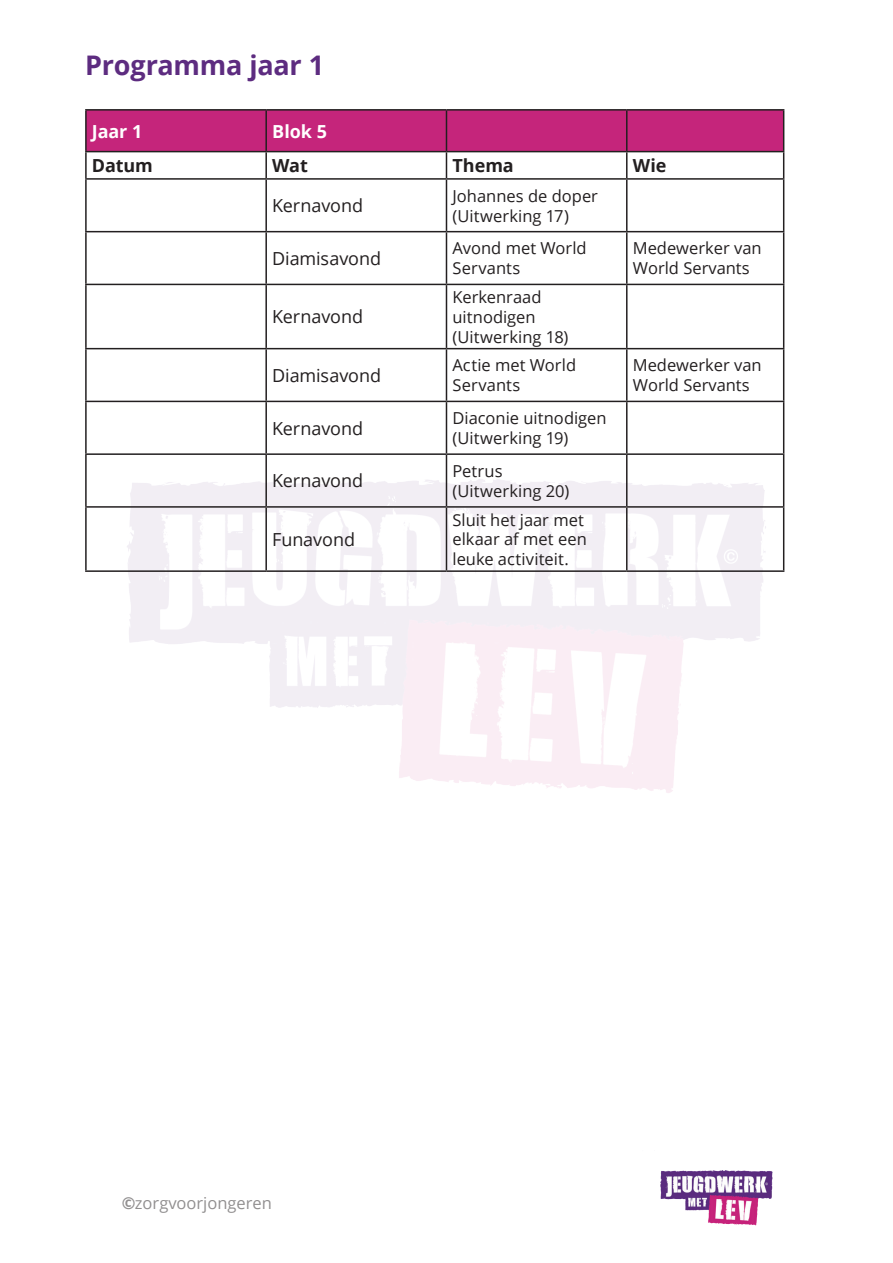
<style>
.page{position:relative;width:893px;height:1263px;background:#fff}
.page>*{position:absolute;margin:0;border:0;box-sizing:border-box;transform-origin:0 0}
.t1{font:700 27px "Open Sans";letter-spacing:-.01em;color:#5d2c80}
.t2{font:18px "Open Sans";letter-spacing:-.005em;color:#231f20}
.t3{font:700 18px "Open Sans";letter-spacing:-.005em;color:#231f20}
.t4{font:700 18px "Open Sans";letter-spacing:-.005em;color:#fff}
.t5{font:16.5px/19.8px "Open Sans";color:#231f20}
.s1{font-weight:700}
</style>
<div class="page">
<img style="left:660px;top:1170px;width:113px;height:56px">
<hr style="left:85px;top:109px;width:181px;height:2px;background:#231f20">
<hr style="left:85px;top:111px;width:2px;height:40px;background:#231f20">
<hr style="left:266px;top:109px;width:180px;height:2px;background:#231f20">
<hr style="left:446px;top:109px;width:181px;height:2px;background:#231f20">
<hr style="left:627px;top:109px;width:157px;height:2px;background:#231f20">
<hr style="left:85px;top:151px;width:181px;height:1px;background:#231f20">
<hr style="left:85px;top:152px;width:2px;height:26px;background:#231f20">
<svg style="left:86px;top:110px;width:698px;height:68px"></svg>
<hr style="left:85px;top:178px;width:181px;height:2px;background:#231f20">
<hr style="left:85px;top:180px;width:2px;height:51px;background:#231f20">
<hr style="left:266px;top:178px;width:180px;height:2px;background:#231f20">
<hr style="left:265px;top:180px;width:2px;height:51px;background:#231f20">
<hr style="left:446px;top:178px;width:181px;height:2px;background:#231f20">
<hr style="left:446px;top:180px;width:1px;height:51px;background:#231f20">
<hr style="left:627px;top:178px;width:157px;height:2px;background:#231f20">
<hr style="left:626px;top:180px;width:1px;height:51px;background:#231f20">
<hr style="left:783px;top:180px;width:1px;height:51px;background:#231f20">
<hr style="left:85px;top:231px;width:181px;height:1px;background:#231f20">
<hr style="left:85px;top:232px;width:2px;height:52px;background:#231f20">
<hr style="left:266px;top:231px;width:180px;height:1px;background:#231f20">
<hr style="left:265px;top:232px;width:2px;height:52px;background:#231f20">
<hr style="left:446px;top:231px;width:181px;height:1px;background:#231f20">
<hr style="left:446px;top:232px;width:1px;height:52px;background:#231f20">
<hr style="left:627px;top:231px;width:157px;height:1px;background:#231f20">
<hr style="left:626px;top:232px;width:1px;height:52px;background:#231f20">
<hr style="left:783px;top:232px;width:1px;height:52px;background:#231f20">
<hr style="left:85px;top:284px;width:181px;height:1px;background:#231f20">
<hr style="left:85px;top:285px;width:2px;height:63px;background:#231f20">
<hr style="left:266px;top:284px;width:180px;height:1px;background:#231f20">
<hr style="left:265px;top:285px;width:2px;height:63px;background:#231f20">
<hr style="left:446px;top:284px;width:181px;height:1px;background:#231f20">
<hr style="left:446px;top:285px;width:1px;height:63px;background:#231f20">
<hr style="left:627px;top:284px;width:157px;height:1px;background:#231f20">
<hr style="left:626px;top:285px;width:1px;height:63px;background:#231f20">
<hr style="left:783px;top:285px;width:1px;height:63px;background:#231f20">
<hr style="left:85px;top:348px;width:181px;height:1px;background:#231f20">
<hr style="left:85px;top:349px;width:2px;height:52px;background:#231f20">
<hr style="left:266px;top:348px;width:180px;height:1px;background:#231f20">
<hr style="left:265px;top:349px;width:2px;height:52px;background:#231f20">
<hr style="left:446px;top:348px;width:181px;height:1px;background:#231f20">
<hr style="left:446px;top:349px;width:1px;height:52px;background:#231f20">
<hr style="left:627px;top:348px;width:157px;height:1px;background:#231f20">
<hr style="left:626px;top:349px;width:1px;height:52px;background:#231f20">
<hr style="left:783px;top:349px;width:1px;height:52px;background:#231f20">
<hr style="left:85px;top:401px;width:181px;height:1px;background:#231f20">
<hr style="left:85px;top:402px;width:2px;height:51px;background:#231f20">
<hr style="left:266px;top:401px;width:180px;height:1px;background:#231f20">
<hr style="left:265px;top:402px;width:2px;height:51px;background:#231f20">
<hr style="left:446px;top:401px;width:181px;height:1px;background:#231f20">
<hr style="left:446px;top:402px;width:1px;height:51px;background:#231f20">
<hr style="left:627px;top:401px;width:157px;height:1px;background:#231f20">
<hr style="left:626px;top:402px;width:1px;height:51px;background:#231f20">
<hr style="left:783px;top:402px;width:1px;height:51px;background:#231f20">
<hr style="left:85px;top:453px;width:181px;height:2px;background:#231f20">
<hr style="left:85px;top:455px;width:2px;height:51px;background:#231f20">
<hr style="left:266px;top:453px;width:180px;height:2px;background:#231f20">
<hr style="left:265px;top:455px;width:2px;height:51px;background:#231f20">
<hr style="left:446px;top:453px;width:181px;height:2px;background:#231f20">
<hr style="left:446px;top:455px;width:1px;height:51px;background:#231f20">
<hr style="left:627px;top:453px;width:157px;height:2px;background:#231f20">
<hr style="left:626px;top:455px;width:1px;height:51px;background:#231f20">
<hr style="left:783px;top:455px;width:1px;height:51px;background:#231f20">
<hr style="left:85px;top:506px;width:181px;height:2px;background:#231f20">
<hr style="left:85px;top:508px;width:2px;height:62px;background:#231f20">
<hr style="left:266px;top:506px;width:180px;height:2px;background:#231f20">
<hr style="left:265px;top:508px;width:2px;height:62px;background:#231f20">
<hr style="left:446px;top:506px;width:181px;height:2px;background:#231f20">
<hr style="left:446px;top:508px;width:1px;height:62px;background:#231f20">
<hr style="left:627px;top:506px;width:157px;height:2px;background:#231f20">
<hr style="left:626px;top:508px;width:1px;height:62px;background:#231f20">
<hr style="left:783px;top:508px;width:1px;height:62px;background:#231f20">
<hr style="left:85px;top:570px;width:181px;height:2px;background:#231f20">
<hr style="left:266px;top:570px;width:180px;height:2px;background:#231f20">
<hr style="left:446px;top:570px;width:181px;height:2px;background:#231f20">
<hr style="left:627px;top:570px;width:157px;height:2px;background:#231f20">
<h1 class="t1" style="left:85px;top:46px;width:241px">Programma jaar 1</h1>
<p class="t4" style="left:92px;top:118px;width:52px">Jaar 1</p>
<p class="t4" style="left:272px;top:118px;width:56px">Blok 5</p>
<p class="t3" style="left:92px;top:153px;width:62px">Datum</p>
<p class="t3" style="left:272px;top:153px;width:37px">Wat</p>
<p class="t3" style="left:452px;top:153px;width:63px">Thema</p>
<p class="t3" style="left:633px;top:153px;width:35px">Wie</p>
<p class="t2" style="left:272px;top:193px;width:92px">Kernavond</p>
<p class="t5" style="left:452px;top:185px;width:147px">Johannes de doper (Uitwerking 17)</p>
<p class="t2" style="left:272px;top:246px;width:110px">Diamisavond</p>
<p class="t5" style="left:452px;top:238px;width:136px">Avond met World<br>Servants</p>
<p class="t5" style="left:633px;top:238px;width:130px">Medewerker van<br>World Servants</p>
<p class="t2" style="left:272px;top:305px;width:92px">Kernavond</p>
<p class="t5" style="left:452px;top:287px;width:117px">Kerkenraad uitnodigen (Uitwerking 18)</p>
<p class="t2" style="left:272px;top:363px;width:110px">Diamisavond</p>
<p class="t5" style="left:452px;top:355px;width:125px">Actie met World<br>Servants</p>
<p class="t5" style="left:633px;top:355px;width:130px">Medewerker van<br>World Servants</p>
<p class="t2" style="left:272px;top:416px;width:92px">Kernavond</p>
<p class="t5" style="left:452px;top:408px;width:155px">Diaconie uitnodigen (Uitwerking 19)</p>
<p class="t2" style="left:272px;top:468px;width:92px">Kernavond</p>
<p class="t5" style="left:452px;top:461px;width:118px">Petrus (Uitwerking 20)</p>
<p class="t2" style="left:272px;top:527px;width:84px">Funavond</p>
<p class="t5" style="left:452px;top:509px;width:136px">Sluit het jaar met elkaar af met een leuke activiteit.</p>
<p class="t5" style="left:121px;top:1193px;width:152px"><span class="s1">©</span>zorgvoorjongeren</p>
</div>
